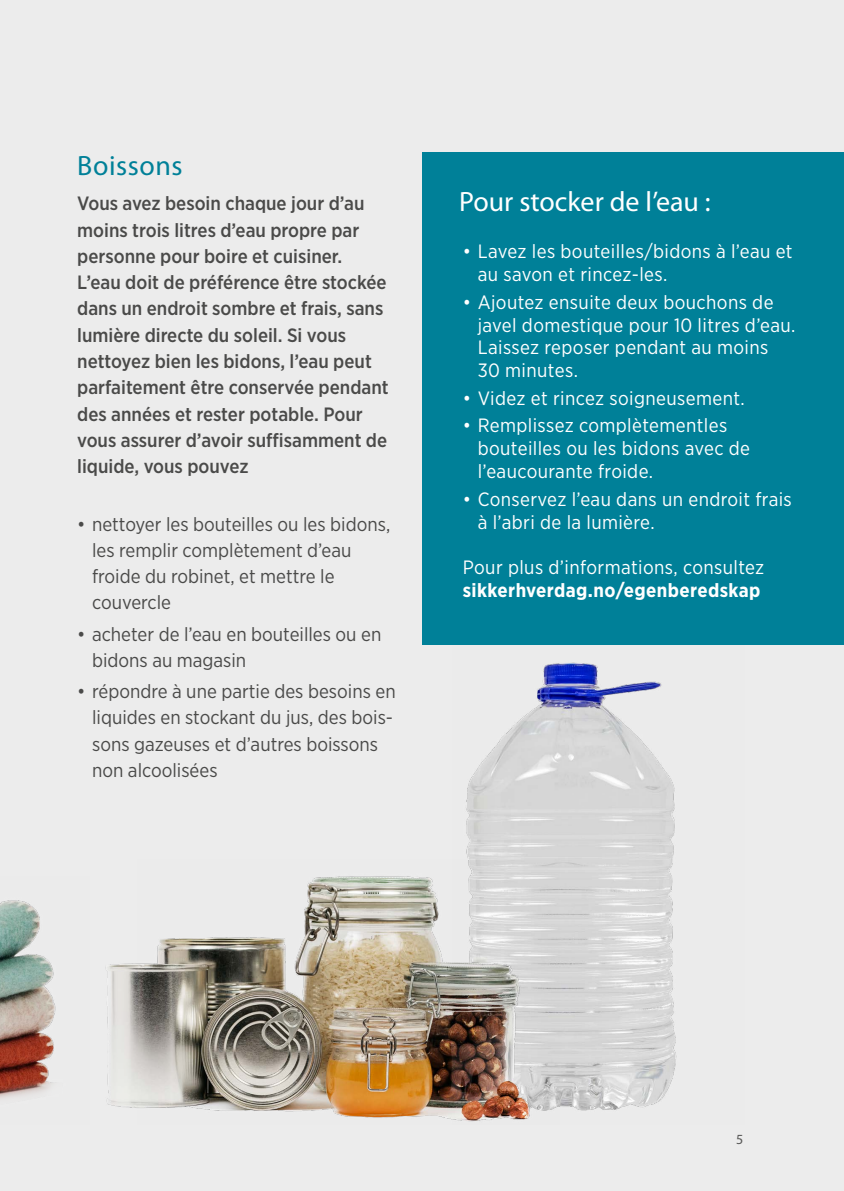
<style>
.page{position:relative;width:844px;height:1191px;background:#fff}
.page>*{position:absolute;margin:0;border:0;box-sizing:border-box;transform-origin:0 0}
.t1{font:28px "Myriad Pro";color:#fff}
.t2{font:28px "Myriad Pro";letter-spacing:.02em;color:#008098}
.t3{font:19.25px/22.8px "Gotham Narrow";letter-spacing:.02em;color:#fff}
.t4{font:500 19.25px/26.2px "Gotham Narrow";color:#4a4a49}
.t5{font:19.25px/26.2px "Gotham Narrow";color:#4a4a49}
.t6{font:700 19.25px "Gotham Narrow";letter-spacing:.02em;color:#fff}
.t7{font:14px "Myriad Pro";color:#575756}
</style>
<div class="page">
<div style="left:0;top:0;width:843px;height:1191px;background:#ececec"></div>
<img style="left:466px;top:662px;width:211px;height:449px">
<div style="left:422px;top:153px;width:421px;height:492px;background:#008098"></div>
<img style="left:105px;top:859px;width:454px;height:263px">
<img style="left:0;top:900px;width:56px;height:199px">
<h1 class="t2" style="left:77px;top:148px;width:107px">Boissons</h1>
<p class="t4" style="left:77px;top:190px;width:313px">Vous avez besoin chaque jour d’au moins trois litres d’eau propre par personne pour boire et cuisiner.<br>L’eau doit de préférence être stockée dans un endroit sombre et frais, sans lumière directe du soleil. Si vous nettoyez bien les bidons, l’eau peut parfaitement être conservée pendant des années et rester potable. Pour vous assurer d’avoir suffisamment de liquide, vous pouvez</p>
<p class="t5" style="left:92px;top:510px;width:299px;text-indent:-15px">• nettoyer les bouteilles ou les bidons, les remplir complètement d’eau froide du robinet, et mettre le couvercle</p>
<p class="t5" style="left:92px;top:620px;width:291px;text-indent:-15px">• acheter de l’eau en bouteilles ou en bidons au magasin</p>
<p class="t5" style="left:92px;top:677px;width:305px;text-indent:-15px">• répondre à une partie des besoins en liquides en stockant du jus, des bois&shy;sons gazeuses et d’autres boissons non alcoolisées</p>
<h1 class="t1" style="left:459px;top:184px;width:253px">Pour stocker de l’eau :</h1>
<p class="t3" style="left:477px;top:240px;width:316px;text-indent:-15px">• Lavez les bouteilles/bidons à l’eau et au savon et rincez-les.</p>
<p class="t3" style="left:477px;top:290px;width:319px;text-indent:-15px">• Ajoutez ensuite deux bouchons de javel domestique pour 10 litres d’eau.<br>Laissez reposer pendant au moins<br>30 minutes.</p>
<p class="t3" style="left:462px;top:386px;width:283px">• Videz et rincez soigneusement.</p>
<p class="t3" style="left:477px;top:414px;width:274px;text-indent:-15px">• Remplissez complètementles bouteilles ou les bidons avec de l’eaucourante froide.</p>
<p class="t3" style="left:477px;top:487px;width:315px;text-indent:-15px">• Conservez l’eau dans un endroit frais à l’abri de la lumière.</p>
<p class="t3" style="left:462px;top:555px;width:303px">Pour plus d’informations, consultez</p>
<p class="t6" style="left:462px;top:577px;width:299px">sikkerhverdag.no/egenberedskap</p>
<p class="t7" style="left:736px;top:1130px;width:9px">5</p>
</div>
